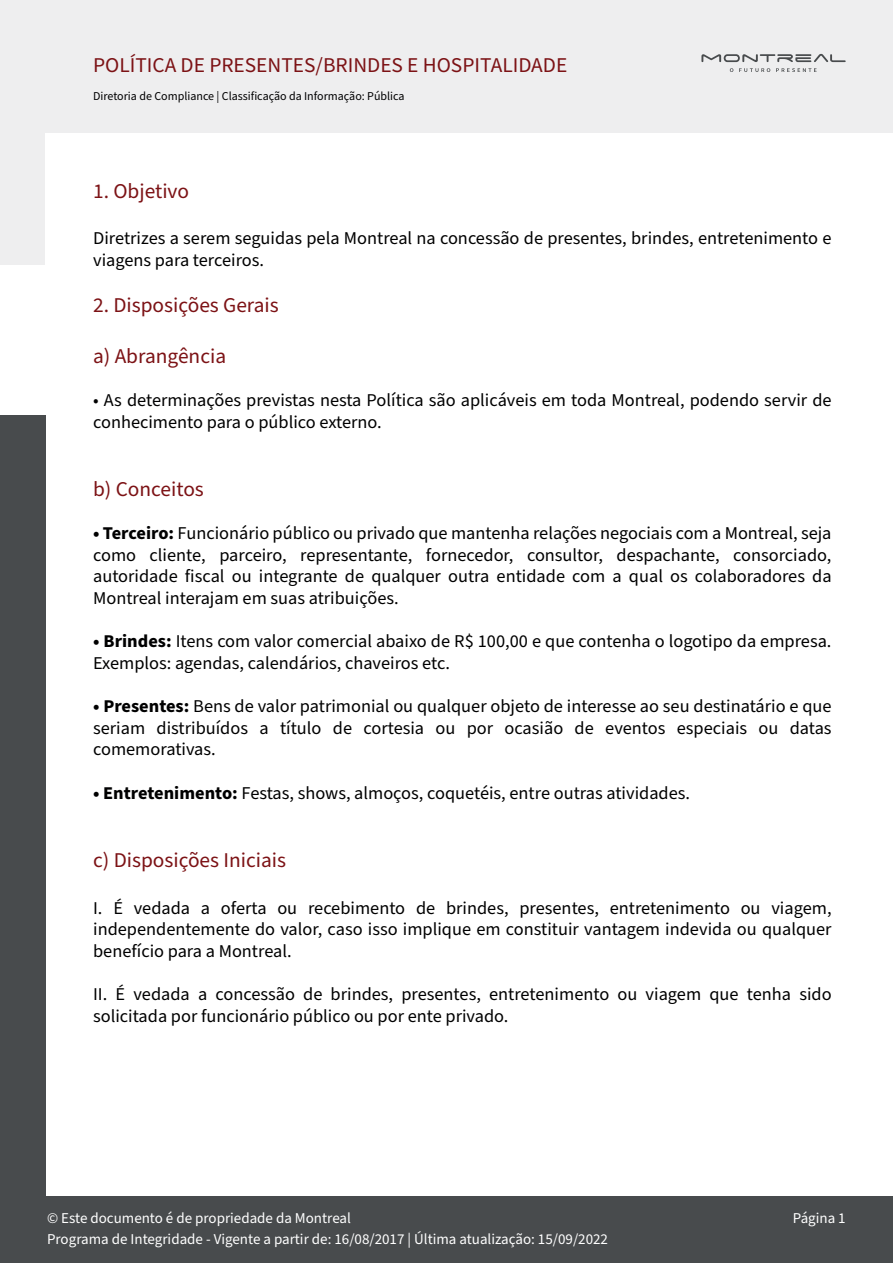
<style>
.page{position:relative;width:893px;height:1263px;background:#fff}
.page>*{position:absolute;margin:0;border:0;box-sizing:border-box;transform-origin:0 0}
.t1{font:21px "Source Sans Pro";color:#7c1215}
.t2{font:18px/21.6px "Source Sans Pro";color:#000001}
.t3{font:15px/21px "Source Sans Pro";color:#fff}
.t4{font:12px "Source Sans Pro";color:#000001}
.s1{font-weight:700}
</style>
<div class="page">
<div style="left:0;top:1197px;width:893px;height:66px;background:#484b4d"></div>
<div style="left:0;top:415px;width:45px;height:848px;background:#484b4d"></div>
<div style="left:0;top:0;width:45px;height:264px;background:#eeeeef"></div>
<div style="left:0;top:0;width:893px;height:132px;background:#eeeeef"></div>
<svg style="left:701px;top:54px;width:145px;height:18px"></svg>
<p class="t1" style="left:93px;top:51px;width:476px">POLÍTICA DE PRESENTES/BRINDES E HOSPITALIDADE</p>
<p class="t4" style="left:93px;top:88px;width:313px">Diretoria de Compliance | Classificação da Informação: Pública</p>
<p class="t1" style="left:93px;top:177px;width:97px">1. Objetivo</p>
<p class="t2" style="left:93px;top:228px;width:740px">Diretrizes a serem seguidas pela Montreal na concessão de presentes, brindes, entretenimento e viagens para terceiros.</p>
<p class="t1" style="left:93px;top:291px;width:187px">2. Disposições Gerais</p>
<p class="t1" style="left:93px;top:342px;width:134px">a) Abrangência</p>
<p class="t2" style="left:93px;top:390px;width:740px">• As determinações previstas nesta Política são aplicáveis em toda Montreal, podendo servir de conhecimento para o público externo.</p>
<p class="t1" style="left:93px;top:475px;width:112px">b) Conceitos</p>
<p class="t2" style="left:93px;top:523px;width:740px;text-align:justify"><span class="s1">• Terceiro:</span> Funcionário público ou privado que mantenha relações negociais com a Montreal, seja como cliente, parceiro, representante, fornecedor, consultor, despachante, consorciado, autoridade fiscal ou integrante de qualquer outra entidade com a qual os colaboradores da Montreal interajam em suas atribuições.</p>
<p class="t2" style="left:93px;top:631px;width:740px"><span class="s1">• Brindes:</span> Itens com valor comercial abaixo de R$ 100,00 e que contenha o logotipo da empresa.<br>Exemplos: agendas, calendários, chaveiros etc.</p>
<p class="t2" style="left:93px;top:696px;width:740px;text-align:justify"><span class="s1">• Presentes:</span> Bens de valor patrimonial ou qualquer objeto de interesse ao seu destinatário e que seriam distribuídos a título de cortesia ou por ocasião de eventos especiais ou datas comemorativas.</p>
<p class="t2" style="left:93px;top:782px;width:598px"><span class="s1">• Entretenimento:</span> Festas, shows, almoços, coquetéis, entre outras atividades.</p>
<p class="t1" style="left:93px;top:846px;width:194px">c) Disposições Iniciais</p>
<p class="t2" style="left:93px;top:897px;width:740px;text-align:justify">I. É vedada a oferta ou recebimento de brindes, presentes, entretenimento ou viagem, independentemente do valor, caso isso implique em constituir vantagem indevida ou qualquer benefício para a Montreal.</p>
<p class="t2" style="left:93px;top:984px;width:740px">II. É vedada a concessão de brindes, presentes, entretenimento ou viagem que tenha sido solicitada por funcionário público ou por ente privado.</p>
<p class="t3" style="left:47px;top:1207px;width:562px">© Este documento é de propriedade da Montreal<br>Programa de Integridade - Vigente a partir de: 16/08/2017 | Última atualização: 15/09/2022</p>
<p class="t3" style="left:793px;top:1207px;width:54px">Página 1</p>
</div>
